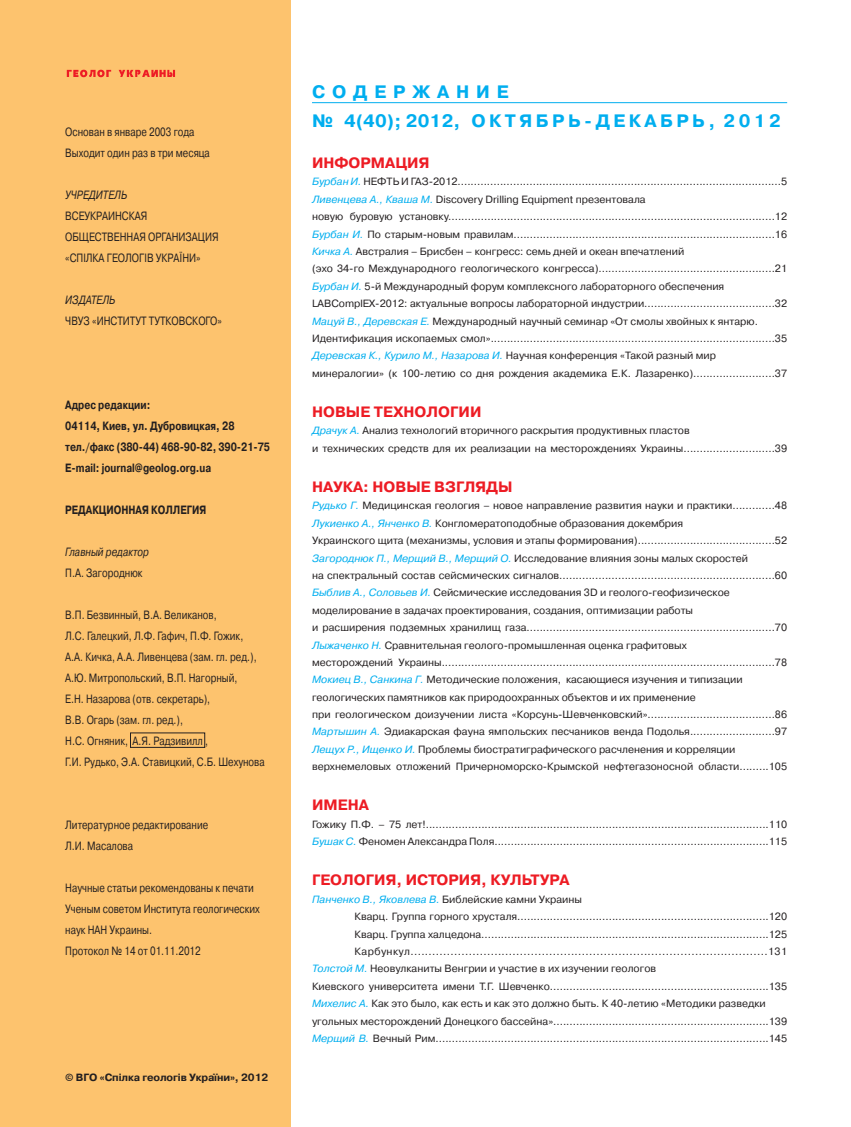
<style>
.page{position:relative;width:851px;height:1127px;background:#fff}
.page>*{position:absolute;margin:0;border:0;box-sizing:border-box;transform-origin:0 0}
.t1{font:700 18px/28.5px "Pragmatica C";letter-spacing:.19em;color:#00aeef}
.t2{font:700 15px "Pragmatica C";color:#ed1c24}
.t3{font:12px/21px "Pragmatica C";color:#231f20;scale:.8 1}
.t4{font:700 12px/21px "Pragmatica C";color:#231f20;scale:.8 1}
.t5{font:italic 12px "Pragmatica C";color:#231f20;scale:.8 1}
.t6{font:10.5px/17.4px "Pragmatica C";color:#231f20}
.t7{font:10.5px "Pragmatica C";letter-spacing:.035em;color:#231f20}
.t8{font:700 10.5px "Pragmatica C";letter-spacing:-.01em;color:#231f20}
.s1{font-style:italic;color:#00aeef}
</style>
<div class="page">
<div style="left:0;top:0;width:291px;height:1127px;background:#fdc36e"></div>
<svg style="left:67px;top:70px;width:44px;height:7px"></svg>
<svg style="left:119px;top:70px;width:56px;height:7px"></svg>
<hr style="left:312px;top:102px;width:475px;height:1px;background:#00aeef">
<div style="left:130px;top:732px;width:75px;height:16px;border:1px solid #231f20"></div>
<p class="t3" style="left:65px;top:122px;width:182px">Основан в январе 2003 года<br>Выходит один раз в три месяца</p>
<p class="t5" style="left:65px;top:190px;width:79px">УЧРЕДИТЕЛЬ</p>
<p class="t3" style="left:65px;top:206px;width:193px">ВСЕУКРАИНСКАЯ<br>ОБЩЕСТВЕННАЯ ОРГАНИЗАЦИЯ «СПІЛКА ГЕОЛОГІВ УКРАЇНИ»</p>
<p class="t5" style="left:65px;top:295px;width:64px">ИЗДАТЕЛЬ</p>
<p class="t3" style="left:65px;top:311px;width:197px">ЧВУЗ «ИНСТИТУТ ТУТКОВСКОГО»</p>
<p class="t4" style="left:65px;top:395px;width:258px">Адрес редакции:<br>04114, Киев, ул. Дубровицкая, 28 тел./факс (380-44) 468-90-82, 390-21-75<br>E-mail: journal@geolog.org.ua</p>
<p class="t4" style="left:65px;top:500px;width:178px">РЕДАКЦИОННАЯ КОЛЛЕГИЯ</p>
<p class="t5" style="left:65px;top:547px;width:106px">Главный редактор</p>
<p class="t3" style="left:65px;top:563px;width:98px">П.А. Загороднюк</p>
<p class="t3" style="left:65px;top:605px;width:251px">В.П. Безвинный, В.А. Великанов,<br>Л.С. Галецкий, Л.Ф. Гафич, П.Ф. Гожик,<br>А.А. Кичка, А.А. Ливенцева (зам. гл. ред.), А.Ю. Митропольский, В.П. Нагорный,<br>Е.Н. Назарова (отв. секретарь),<br>В.В. Огарь (зам. гл. ред.),<br>Н.С. Огняник, А.Я. Радзивилл ,<br>Г.И. Рудько, Э.А. Ставицкий, С.Б. Шехунова</p>
<p class="t3" style="left:65px;top:815px;width:180px">Литературное редактирование<br>Л.И. Масалова</p>
<p class="t3" style="left:65px;top:878px;width:245px">Научные статьи рекомендованы к печати<br>Ученым советом Института геологических наук НАН Украины.<br>Протокол № 14 от 01.11.2012</p>
<p class="t8" style="left:65px;top:1073px;width:204px">© ВГО «Спілка геологів України», 2012</p>
<h1 class="t1" style="left:312px;top:79px;width:470px">СОДЕРЖАНИЕ<br>№ 4(40); 2012, ОКТЯБРЬ-ДЕКАБРЬ, 2012</h1>
<h2 class="t2" style="left:312px;top:157px;width:119px">ИНФОРМАЦИЯ</h2>
<p class="t6" style="left:312px;top:174px;width:476px"><span class="s1">Бурбан И.</span> НЕФТЬ И ГАЗ-2012...................................................................................................5<br><span class="s1">Ливенцева А., Кваша М.</span> Discovery Drilling Equipment презентовала<br>новую буровую установку....................................................................................................12<br><span class="s1">Бурбан И.</span> По старым-новым правилам................................................................................16<br><span class="s1">Кичка А.</span> Австралия – Брисбен – конгресс: семь дней и океан впечатлений<br>(эхо 34-го Международного геологического конгресса)......................................................21<br><span class="s1">Бурбан И.</span> 5-й Международный форум комплексного лабораторного обеспечения LABComplEX-2012: актуальные вопросы лабораторной индустрии........................................32<br><span class="s1">Мацуй В., Деревская Е.</span> Международный научный семинар «От смолы хвойных к янтарю.<br>Идентификация ископаемых смол».......................................................................................35<br><span class="s1">Деревская К., Курило М., Назарова И.</span> Научная конференция «Такой разный мир минералогии» (к 100-летию со дня рождения академика Е.К. Лазаренко).........................37</p>
<h2 class="t2" style="left:312px;top:406px;width:171px">НОВЫЕ ТЕХНОЛОГИИ</h2>
<p class="t6" style="left:312px;top:423px;width:476px"><span class="s1">Драчук А.</span> Анализ технологий вторичного раскрытия продуктивных пластов<br>и технических средств для их реализации на месторождениях Украины............................39</p>
<h2 class="t2" style="left:312px;top:481px;width:202px">НАУКА: НОВЫЕ ВЗГЛЯДЫ</h2>
<p class="t6" style="left:312px;top:498px;width:476px"><span class="s1">Рудько Г.</span> Медицинская геология – новое направление развития науки и практики.............48<br><span class="s1">Лукиенко А., Янченко В.</span> Конгломератоподобные образования докембрия<br>Украинского щита (механизмы, условия и этапы формирования)..........................................52<br><span class="s1">Загороднюк П., Мерщий В., Мерщий О.</span> Исследование влияния зоны малых скоростей<br>на спектральный состав сейсмических сигналов..................................................................60<br><span class="s1">Быблив А., Соловьев И.</span> Сейсмические исследования 3D и геолого-геофизическое моделирование в задачах проектирования, создания, оптимизации работы<br>и расширения подземных хранилищ газа............................................................................70<br><span class="s1">Лыжаченко Н.</span> Сравнительная геолого-промышленная оценка графитовых<br>месторождений Украины......................................................................................................78<br><span class="s1">Мокиец В., Санкина Г.</span> Методические положения, касающиеся изучения и типизации геологических памятников как природоохранных объектов и их применение<br>при геологическом доизучении листа «Корсунь-Шевченковский».......................................86<br><span class="s1">Мартышин А.</span> Эдиакарская фауна ямпольских песчаников венда Подолья..........................97<br><span class="s1">Лещух Р., Ищенко И.</span> Проблемы биостратиграфического расчленения и корреляции верхнемеловых отложений Причерноморско-Крымской нефтегазоносной области.........105</p>
<h2 class="t2" style="left:312px;top:800px;width:58px">ИМЕНА</h2>
<p class="t6" style="left:312px;top:816px;width:476px">Гожику П.Ф. – 75 лет!.........................................................................................................110<br><span class="s1">Бушак С.</span> Феномен Александра Поля....................................................................................115</p>
<h2 class="t2" style="left:312px;top:874px;width:259px">ГЕОЛОГИЯ, ИСТОРИЯ, КУЛЬТУРА</h2>
<p class="t6" style="left:312px;top:891px;width:271px"><span class="s1">Панченко В., Яковлева В.</span> Библейские камни Украины</p>
<p class="t6" style="left:354px;top:908px;width:434px">Кварц. Группа горного хрусталя.............................................................................120</p>
<p class="t6" style="left:354px;top:926px;width:434px">Кварц. Группа халцедона........................................................................................125</p>
<p class="t7" style="left:354px;top:947px;width:434px">Карбункул..................................................................................................131</p>
<p class="t6" style="left:312px;top:961px;width:345px"><span class="s1">Толстой М.</span> Неовулканиты Венгрии и участие в их изучении геологов</p>
<p class="t6" style="left:312px;top:978px;width:476px">Киевского университета имени Т.Г. Шевченко...................................................................135</p>
<p class="t6" style="left:312px;top:995px;width:455px"><span class="s1">Михелис А.</span> Как это было, как есть и как это должно быть. К 40-летию «Методики разведки</p>
<p class="t6" style="left:312px;top:1013px;width:476px">угольных месторождений Донецкого бассейна»..................................................................139</p>
<p class="t6" style="left:312px;top:1030px;width:476px"><span class="s1">Мерщий В.</span> Вечный Рим......................................................................................................145</p>
</div>
